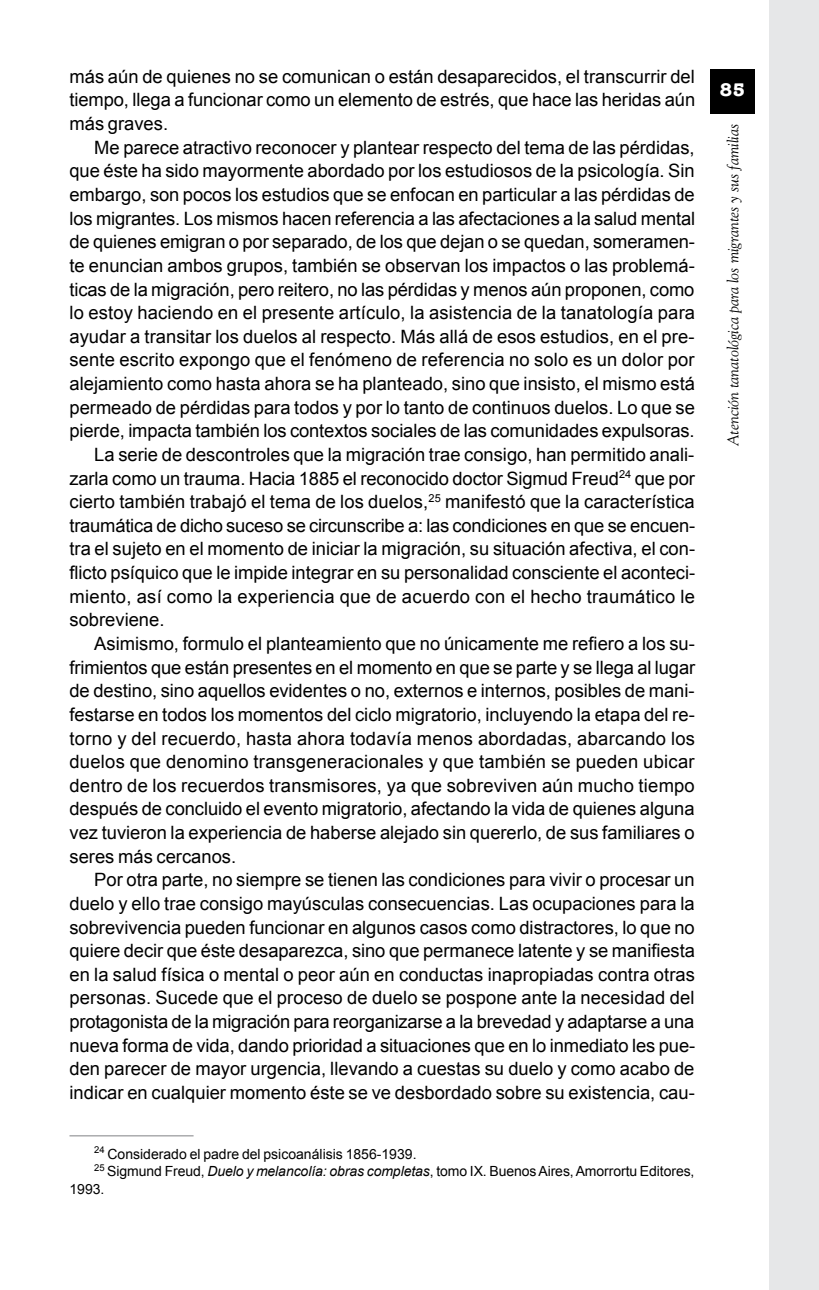
<style>
.page{position:relative;width:819px;height:1290px;background:#fff}
.page>*{position:absolute;margin:0;border:0;box-sizing:border-box;transform-origin:0 0}
.t1{font:700 18.9px "American Typewriter";color:#fff}
.t2{font:18.38px/23.6px "Arial";color:#000;text-align:justify}
.t3{font:italic 15.75px "Goudy Std";color:#000}
.t4{font:14px "Arial";letter-spacing:-.005em;color:#000}
.s1{font-style:italic}
</style>
<div class="page">
<div style="left:769px;top:0;width:50px;height:1290px;background:#e6e7e8"></div>
<div style="left:710px;top:69px;width:44px;height:45px;background:#000"></div>
<hr style="left:69px;top:1135px;width:124px;height:1px;background:#808285">
<p class="t2" style="left:69px;top:65px;width:627px">más aún de quienes no se comunican o están desaparecidos, el transcurrir del tiempo, llega a funcionar como un elemento de estrés, que hace las heridas aún más graves.</p>
<p class="t2" style="left:94px;top:136px;width:602px">Me parece atractivo reconocer y plantear respecto del tema de las pérdidas,</p>
<p class="t2" style="left:69px;top:159px;width:626px">que éste ha sido mayormente abordado por los estudiosos de la psicología. Sin</p>
<p class="t2" style="left:69px;top:183px;width:626px">embargo, son pocos los estudios que se enfocan en particular a las pérdidas de</p>
<p class="t2" style="left:69px;top:207px;width:627px">los migrantes. Los mismos hacen referencia a las afectaciones a la salud mental</p>
<p class="t2" style="left:69px;top:230px;width:627px">de quienes emigran o por separado, de los que dejan o se quedan, someramen-</p>
<p class="t2" style="left:69px;top:254px;width:627px">te enuncian ambos grupos, también se observan los impactos o las problemá-</p>
<p class="t2" style="left:69px;top:277px;width:626px">ticas de la migración, pero reitero, no las pérdidas y menos aún proponen, como</p>
<p class="t2" style="left:69px;top:301px;width:627px">lo estoy haciendo en el presente artículo, la asistencia de la tanatología para</p>
<p class="t2" style="left:69px;top:325px;width:626px">ayudar a transitar los duelos al respecto. Más allá de esos estudios, en el pre-</p>
<p class="t2" style="left:69px;top:348px;width:626px">sente escrito expongo que el fenómeno de referencia no solo es un dolor por</p>
<p class="t2" style="left:69px;top:372px;width:627px">alejamiento como hasta ahora se ha planteado, sino que insisto, el mismo está</p>
<p class="t2" style="left:69px;top:396px;width:627px">permeado de pérdidas para todos y por lo tanto de continuos duelos. Lo que se</p>
<p class="t2" style="left:69px;top:419px;width:626px">pierde, impacta también los contextos sociales de las comunidades expulsoras.</p>
<p class="t2" style="left:94px;top:443px;width:601px">La serie de descontroles que la migración trae consigo, han permitido anali-</p>
<p class="t2" style="left:69px;top:466px;width:627px">zarla como un trauma. Hacia 1885 el reconocido doctor Sigmud Freud<sup>24</sup> que por</p>
<p class="t2" style="left:69px;top:490px;width:626px">cierto también trabajó el tema de los duelos,<sup>25</sup> manifestó que la característica</p>
<p class="t2" style="left:69px;top:514px;width:627px">traumática de dicho suceso se circunscribe a: las condiciones en que se encuen-</p>
<p class="t2" style="left:69px;top:537px;width:627px">tra el sujeto en el momento de iniciar la migración, su situación afectiva, el con-</p>
<p class="t2" style="left:69px;top:561px;width:627px">flicto psíquico que le impide integrar en su personalidad consciente el aconteci-</p>
<p class="t2" style="left:69px;top:585px;width:627px">miento, así como la experiencia que de acuerdo con el hecho traumático le</p>
<p class="t2" style="left:69px;top:608px;width:96px">sobreviene.</p>
<p class="t2" style="left:94px;top:632px;width:602px">Asimismo, formulo el planteamiento que no únicamente me refiero a los su-</p>
<p class="t2" style="left:69px;top:655px;width:627px">frimientos que están presentes en el momento en que se parte y se llega al lugar</p>
<p class="t2" style="left:69px;top:679px;width:626px">de destino, sino aquellos evidentes o no, externos e internos, posibles de mani-</p>
<p class="t2" style="left:69px;top:703px;width:627px">festarse en todos los momentos del ciclo migratorio, incluyendo la etapa del re-</p>
<p class="t2" style="left:69px;top:726px;width:627px">torno y del recuerdo, hasta ahora todavía menos abordadas, abarcando los</p>
<p class="t2" style="left:69px;top:750px;width:626px">duelos que denomino transgeneracionales y que también se pueden ubicar</p>
<p class="t2" style="left:69px;top:774px;width:626px">dentro de los recuerdos transmisores, ya que sobreviven aún mucho tiempo</p>
<p class="t2" style="left:69px;top:797px;width:626px">después de concluido el evento migratorio, afectando la vida de quienes alguna</p>
<p class="t2" style="left:69px;top:821px;width:626px">vez tuvieron la experiencia de haberse alejado sin quererlo, de sus familiares o</p>
<p class="t2" style="left:69px;top:844px;width:168px">seres más cercanos.</p>
<p class="t2" style="left:94px;top:868px;width:602px">Por otra parte, no siempre se tienen las condiciones para vivir o procesar un</p>
<p class="t2" style="left:69px;top:892px;width:627px">duelo y ello trae consigo mayúsculas consecuencias. Las ocupaciones para la</p>
<p class="t2" style="left:69px;top:915px;width:626px">sobrevivencia pueden funcionar en algunos casos como distractores, lo que no</p>
<p class="t2" style="left:69px;top:939px;width:627px">quiere decir que éste desaparezca, sino que permanece latente y se manifiesta</p>
<p class="t2" style="left:69px;top:963px;width:627px">en la salud física o mental o peor aún en conductas inapropiadas contra otras</p>
<p class="t2" style="left:69px;top:986px;width:626px">personas. Sucede que el proceso de duelo se pospone ante la necesidad del</p>
<p class="t2" style="left:69px;top:1010px;width:626px">protagonista de la migración para reorganizarse a la brevedad y adaptarse a una</p>
<p class="t2" style="left:69px;top:1034px;width:627px">nueva forma de vida, dando prioridad a situaciones que en lo inmediato les pue-</p>
<p class="t2" style="left:69px;top:1057px;width:626px">den parecer de mayor urgencia, llevando a cuestas su duelo y como acabo de</p>
<p class="t2" style="left:69px;top:1081px;width:627px">indicar en cualquier momento éste se ve desbordado sobre su existencia, cau-</p>
<p class="t4" style="left:94px;top:1144px;width:324px"><sup>24</sup> Considerado el padre del psicoanálisis 1856-1939.</p>
<p class="t4" style="left:94px;top:1162px;width:601px"><sup>25</sup> Sigmund Freud, <span class="s1">Duelo y melancolía: obras completas</span>, tomo IX. Buenos Aires, Amorrortu Editores,</p>
<p class="t4" style="left:69px;top:1179px;width:37px">1993.</p>
<p class="t1" style="left:719px;top:74px;width:27px">85</p>
<p class="t3" style="left:723px;top:446px;width:324px;rotate:-90deg">Atención tanatológica para los migrantes y sus familias</p>
</div>
